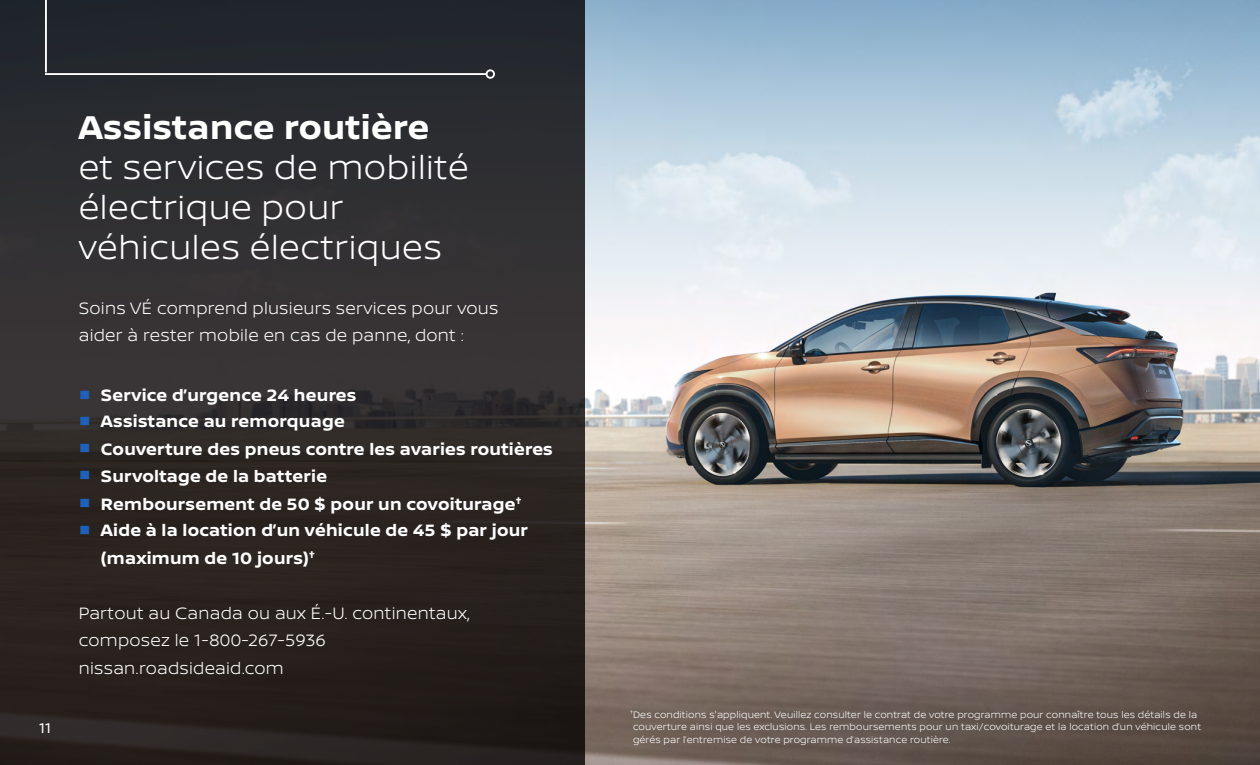
<style>
.page{position:relative;width:1260px;height:765px;background:#fff}
.page>*{position:absolute;margin:0;border:0;box-sizing:border-box;transform-origin:0 0}
.t1{font:300 35px/40px "Nissan Brand";letter-spacing:.015em;color:#fff}
.t2{font:700 35px "Nissan Brand";letter-spacing:.015em;color:#fff}
.t3{font:700 17.5px/27.5px "Nissan Brand";letter-spacing:.015em;color:#fff}
.t4{font:300 17.5px/27.5px "Nissan Brand";letter-spacing:.015em;color:#fff}
.t5{font:15px "Nissan Brand";color:#fff}
.t6{font:300 10px/12.5px "Nissan Brand";letter-spacing:.015em;color:#fff}
.s1{font-size:37.5px;color:#1e60ba}
</style>
<div class="page">
<img style="left:585px;top:0;width:675px;height:765px">
<svg style="left:0;top:0;width:585px;height:765px;background:#2b2828"></svg>
<hr style="left:45px;top:73px;width:442px;height:2px;background:#fff">
<div style="left:486px;top:69px;width:9px;height:10px;border:2px solid #fff;border-radius:50%"></div>
<hr style="left:45px;top:0;width:2px;height:72px;background:#fff">
<h3 class="t5" style="left:39px;top:717px;width:13px">11</h3>
<h1 class="t2" style="left:79px;top:102px;width:352px">Assistance routière</h1>
<h1 class="t1" style="left:79px;top:145px;width:392px">et services de mobilité électrique pour véhicules électriques</h1>
<h2 class="t4" style="left:79px;top:293px;width:421px">Soins VÉ comprend plusieurs services pour vous aider à rester mobile en cas de panne, dont :</h2>
<h2 class="t3" style="left:79px;top:381px;width:279px"><span class="s1">•</span> Service d’urgence 24 heures</h2>
<h2 class="t3" style="left:79px;top:407px;width:267px"><span class="s1">•</span> Assistance au remorquage</h2>
<h2 class="t3" style="left:79px;top:434px;width:476px"><span class="s1">•</span> Couverture des pneus contre les avaries routières</h2>
<h2 class="t3" style="left:79px;top:462px;width:250px"><span class="s1">•</span> Survoltage de la batterie</h2>
<h2 class="t3" style="left:79px;top:489px;width:444px"><span class="s1">•</span> Remboursement de 50 $ pour un covoiturage<sup>†</sup></h2>
<h2 class="t3" style="left:101px;top:516px;width:429px;text-indent:-22px"><span class="s1">•</span> Aide à la location d’un véhicule de 45 $ par jour (maximum de 10 jours)<sup>†</sup></h2>
<h2 class="t4" style="left:79px;top:598px;width:393px">Partout au Canada ou aux É.-U. continentaux, composez le 1-800-267-5936 nissan.roadsideaid.com</h2>
<p class="t6" style="left:633px;top:707px;width:570px;text-indent:-3px"><sup>†</sup>Des conditions s'appliquent. Veuillez consulter le contrat de votre programme pour connaître tous les détails de la couverture ainsi que les exclusions. Les remboursements pour un taxi/covoiturage et la location d’un véhicule sont gérés par l’entremise de votre programme d’assistance routière.</p>
</div>
